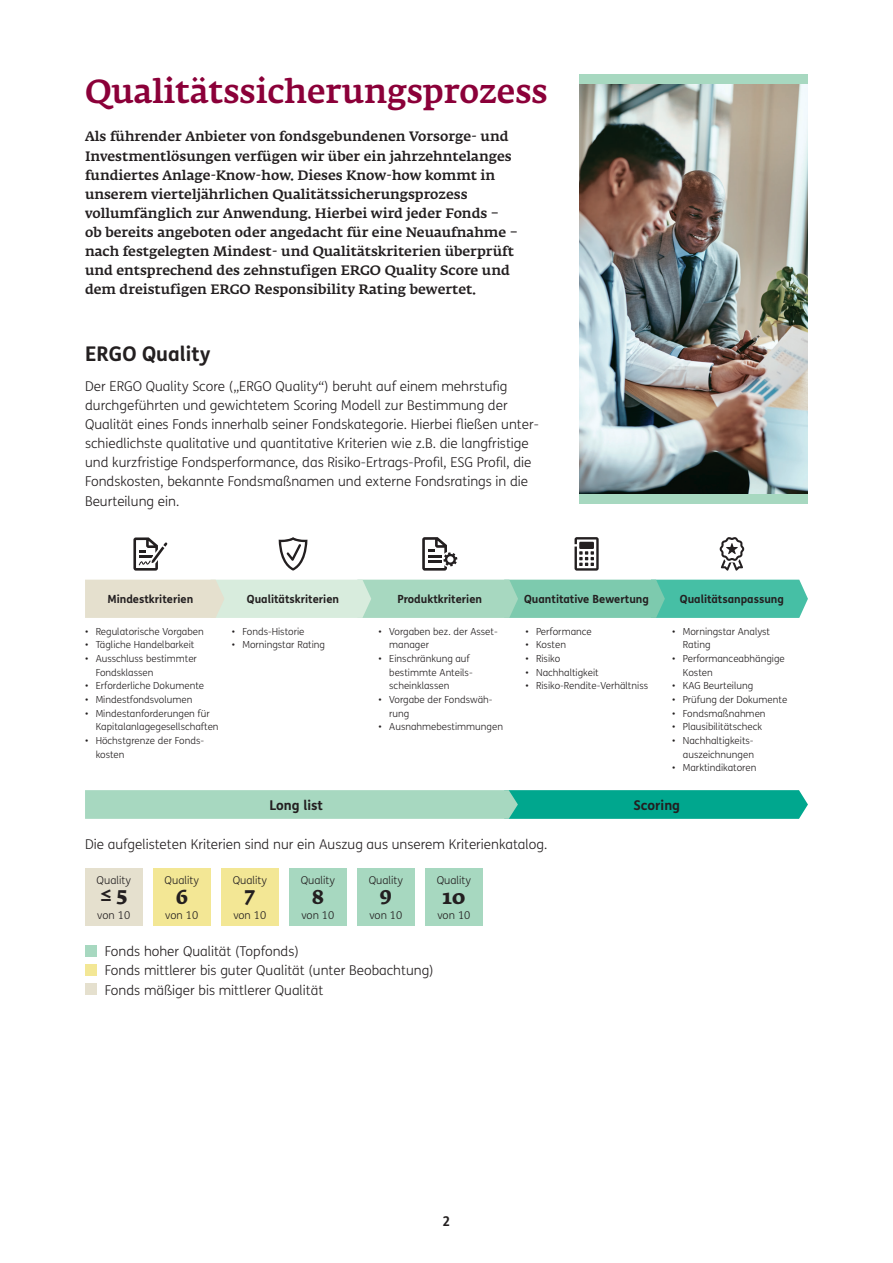
<style>
.page{position:relative;width:893px;height:1263px;background:#fff}
.page>*{position:absolute;margin:0;border:0;box-sizing:border-box;transform-origin:0 0}
.t1{font:500 33px "Fedra Serif A Pro";color:#8b0039}
.t2{font:700 20.25px "FS Me";color:#231f20}
.t3{font:700 19.8px "Fedra Serif A Pro";color:#231f20}
.t4{font:300 13.5px/19.2px "FS Me";color:#231f20}
.t5{font:500 13.5px/19.2px "Fedra Serif A Pro";color:#231f20}
.t6{font:700 13.5px "FS Me";color:#231f20}
.t7{font:700 11.25px "FS Me";color:#231f20}
.t8{font:300 10.8px "FS Me";color:#231f20}
.t9{font:300 9.75px/13.6px "FS Me";color:#231f20}
</style>
<div class="page">
<img style="left:580px;top:84px;width:228px;height:409px">
<div style="left:580px;top:74px;width:228px;height:10px;background:#a7d8c0"></div>
<svg style="left:85px;top:790px;width:723px;height:29px;background:#66c5ad"></svg>
<div style="left:85px;top:868px;width:57px;height:58px;background:#e5e0ce"></div>
<div style="left:153px;top:868px;width:57px;height:58px;background:#f3e795"></div>
<div style="left:221px;top:868px;width:58px;height:58px;background:#f3e795"></div>
<div style="left:289px;top:868px;width:58px;height:58px;background:#a7d8c0"></div>
<div style="left:357px;top:868px;width:58px;height:58px;background:#a7d8c0"></div>
<div style="left:425px;top:868px;width:58px;height:58px;background:#a7d8c0"></div>
<div style="left:85px;top:945px;width:12px;height:11px;background:#a7d8c0"></div>
<div style="left:85px;top:964px;width:12px;height:11px;background:#f3e795"></div>
<div style="left:85px;top:983px;width:12px;height:11px;background:#e5e0ce"></div>
<svg style="left:85px;top:493px;width:723px;height:125px"></svg>
<h1 class="t1" style="left:85px;top:72px;width:464px">Qualitätssicherungsprozess</h1>
<p class="t5" style="left:85px;top:127px;width:434px">Als führender Anbieter von fondsgebundenen Vorsorge- und Investmentlösungen verfügen wir über ein jahrzehntelanges fundiertes Anlage-Know-how. Dieses Know-how kommt in unserem vierteljährlichen Qualitätssicherungsprozess vollumfänglich zur Anwendung. Hierbei wird jeder Fonds – ob bereits angeboten oder angedacht für eine Neuaufnahme – nach festgelegten Mindest- und Qualitätskriterien überprüft und entsprechend des zehnstufigen ERGO Quality Score und dem dreistufigen ERGO Responsibility Rating bewertet.</p>
<h2 class="t2" style="left:85px;top:339px;width:127px">ERGO Quality</h2>
<p class="t4" style="left:85px;top:376px;width:455px">Der ERGO Quality Score („ERGO Quality“) beruht auf einem mehrstufig durchgeführten und gewichtetem Scoring Modell zur Bestimmung der Qualität eines Fonds innerhalb seiner Fondskategorie. Hierbei fließen unter&shy;schiedlichste qualitative und quantitative Kriterien wie z.B. die langfristige und kurzfristige Fondsperformance, das Risiko-Ertrags-Profil, ESG Profil, die Fondskosten, bekannte Fondsmaßnamen und externe Fondsratings in die Beurteilung ein.</p>
<p class="t7" style="left:107px;top:590px;width:87px">Mindestkriterien</p>
<p class="t9" style="left:85px;top:624px;width:120px">• Regulatorische Vorgaben</p>
<p class="t9" style="left:85px;top:638px;width:111px">• Tägliche Handelbarkeit</p>
<p class="t9" style="left:96px;top:652px;width:103px;text-indent:-11px">• Ausschluss bestimmter<br>Fondsklassen</p>
<p class="t9" style="left:85px;top:679px;width:121px">• Erforderliche Dokumente</p>
<p class="t9" style="left:85px;top:692px;width:109px">• Mindestfondsvolumen</p>
<p class="t9" style="left:96px;top:706px;width:124px;text-indent:-11px">• Mindestanforderungen für<br>Kapitalanlagegesellschaften</p>
<p class="t9" style="left:96px;top:733px;width:110px;text-indent:-11px">• Höchstgrenze der Fonds&shy;kosten</p>
<p class="t7" style="left:247px;top:590px;width:94px">Qualitätskriterien</p>
<p class="t9" style="left:232px;top:624px;width:74px">• Fonds-Historie</p>
<p class="t9" style="left:232px;top:638px;width:95px">• Morningstar Rating</p>
<p class="t7" style="left:397px;top:590px;width:86px">Produktkriterien</p>
<p class="t9" style="left:389px;top:624px;width:110px;text-indent:-11px">• Vorgaben bez. der Asset&shy;manager</p>
<p class="t9" style="left:389px;top:652px;width:85px;text-indent:-11px">• Einschränkung auf bestimmte Anteils&shy;scheinklassen</p>
<p class="t9" style="left:389px;top:692px;width:105px;text-indent:-11px">• Vorgabe der Fondswäh&shy;rung</p>
<p class="t9" style="left:379px;top:720px;width:126px">• Ausnahmebestimmungen</p>
<p class="t7" style="left:524px;top:590px;width:126px">Quantitative Bewertung</p>
<p class="t9" style="left:525px;top:624px;width:68px">• Performance</p>
<p class="t9" style="left:525px;top:638px;width:42px">• Kosten</p>
<p class="t9" style="left:525px;top:652px;width:36px">• Risiko</p>
<p class="t9" style="left:525px;top:665px;width:75px">• Nachhaltigkeit</p>
<p class="t9" style="left:525px;top:679px;width:124px">• Risiko-Rendite-Verhältniss</p>
<p class="t7" style="left:680px;top:590px;width:105px">Qualitätsanpassung</p>
<p class="t9" style="left:683px;top:624px;width:89px;text-indent:-11px">• Morningstar Analyst<br>Rating</p>
<p class="t9" style="left:683px;top:652px;width:103px;text-indent:-11px">• Performanceabhängige<br>Kosten</p>
<p class="t9" style="left:672px;top:679px;width:82px">• KAG Beurteilung</p>
<p class="t9" style="left:672px;top:692px;width:117px">• Prüfung der Dokumente</p>
<p class="t9" style="left:672px;top:706px;width:95px">• Fondsmaßnahmen</p>
<p class="t9" style="left:672px;top:720px;width:91px">• Plausibilitätscheck</p>
<p class="t9" style="left:672px;top:733px;width:83px;text-align:right">• Nachhaltigkeits&shy;auszeichnungen</p>
<p class="t9" style="left:672px;top:761px;width:86px">• Marktindikatoren</p>
<h3 class="t6" style="left:269px;top:794px;width:55px">Long list</h3>
<h3 class="t6" style="left:633px;top:795px;width:48px">Scoring</h3>
<h3 class="t4" style="left:85px;top:835px;width:464px">Die aufgelisteten Kriterien sind nur ein Auszug aus unserem Kriterienkatalog.</h3>
<p class="t8" style="left:97px;top:873px;width:36px">Quality</p>
<h3 class="t3" style="left:100px;top:883px;width:29px">≤ 5</h3>
<p class="t8" style="left:97px;top:907px;width:34px">von 10</p>
<p class="t8" style="left:165px;top:873px;width:36px">Quality</p>
<h3 class="t3" style="left:176px;top:885px;width:14px">6</h3>
<p class="t8" style="left:165px;top:907px;width:34px">von 10</p>
<p class="t8" style="left:233px;top:873px;width:36px">Quality</p>
<h3 class="t3" style="left:244px;top:883px;width:12px">7</h3>
<p class="t8" style="left:233px;top:907px;width:34px">von 10</p>
<p class="t8" style="left:301px;top:873px;width:36px">Quality</p>
<h3 class="t3" style="left:312px;top:885px;width:14px">8</h3>
<p class="t8" style="left:301px;top:907px;width:34px">von 10</p>
<p class="t8" style="left:369px;top:873px;width:36px">Quality</p>
<h3 class="t3" style="left:380px;top:883px;width:14px">9</h3>
<p class="t8" style="left:369px;top:907px;width:34px">von 10</p>
<p class="t8" style="left:437px;top:873px;width:36px">Quality</p>
<h3 class="t3" style="left:442px;top:885px;width:25px">10</h3>
<p class="t8" style="left:437px;top:907px;width:34px">von 10</p>
<h3 class="t4" style="left:105px;top:941px;width:330px">Fonds hoher Qualität (Topfonds)<br>Fonds mittlerer bis guter Qualität (unter Beobachtung)<br>Fonds mäßiger bis mittlerer Qualität</h3>
<h3 class="t6" style="left:442px;top:1211px;width:9px">2</h3>
</div>
